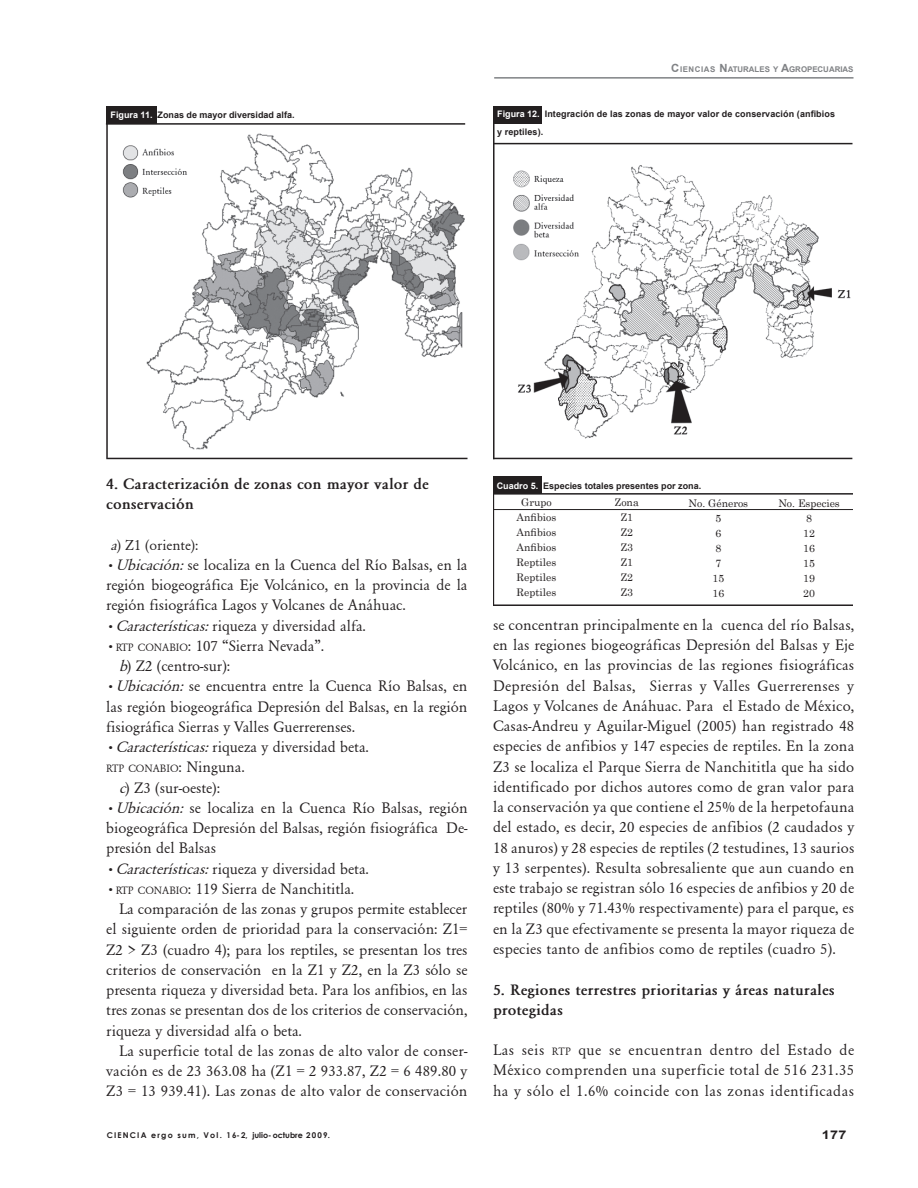
<style>
.page{position:relative;width:918px;height:1188px;background:#fff}
.page>*{position:absolute;margin:0;border:0;box-sizing:border-box;transform-origin:0 0}
.t1{font:15.75px/20.2px "Garamond";color:#231f20;text-align:justify}
.t2{font:700 15.75px/20.2px "Garamond";color:#231f20}
.t3{font:15px "Garamond";color:#231f20}
.t4{font:700 12px "Arial";color:#231f20;scale:1.2 1}
.t5{font:10.95px "Garamond";color:#231f20}
.t6{font:10.5px/15px "Century";color:#231f20;text-align:center}
.t7{font:700 9px/18px "Arial";color:#231f20}
.t8{font:700 7.95px "Century Gothic";letter-spacing:.15em;color:#231f20}
.t9{font:700 7.8px "Arial";color:#808285}
.s1{font-size:11.25px}
.s2{color:#fff}
.s3{font-style:italic}
.s4{font-size:10.95px}
.s5{font-size:15.75px}
.s6{font-style:inherit}
</style>
<div class="page">
<hr style="left:494px;top:77px;width:360px;height:2px;background:#808285">
<div style="left:493px;top:476px;width:48px;height:18px;background:#231f20"></div>
<hr style="left:493px;top:493px;width:359px;height:2px;background:#231f20">
<hr style="left:493px;top:509px;width:359px;height:1px;background:#231f20">
<hr style="left:493px;top:604px;width:359px;height:2px;background:#231f20">
<hr style="left:493px;top:477px;width:1px;height:129px;background:#231f20">
<div style="left:106px;top:106px;width:50px;height:18px;background:#231f20"></div>
<hr style="left:106px;top:123px;width:359px;height:2px;background:#231f20">
<hr style="left:106px;top:458px;width:362px;height:1px;background:#231f20">
<hr style="left:106px;top:106px;width:2px;height:352px;background:#231f20">
<img style="left:122px;top:133px;width:342px;height:317px">
<div style="left:493px;top:107px;width:49px;height:17px;background:#231f20"></div>
<hr style="left:493px;top:143px;width:360px;height:1px;background:#231f20">
<hr style="left:493px;top:458px;width:359px;height:1px;background:#231f20">
<hr style="left:493px;top:106px;width:2px;height:353px;background:#231f20">
<img style="left:513px;top:165px;width:338px;height:274px">
<p class="t9" style="left:671px;top:64px;width:184px"><span class="s1">C</span>IENC IAS <span class="s1">N</span>ATURALES Y <span class="s1">A</span>GROPECUARIAS</p>
<p class="t7" style="left:111px;top:106px;width:186px"><span class="s2">Figura 11.</span> Zonas de mayor diversidad alfa.</p>
<p class="t7" style="left:497px;top:105px;width:339px"><span class="s2">Figura 12.</span> Integración de las zonas de mayor valor de conservación (anfibios y reptiles).</p>
<p class="t2" style="left:106px;top:474px;width:324px">4. Caracterización de zonas con mayor valor de conservación</p>
<p class="t3" style="left:111px;top:537px;width:89px"><span class="s3">a</span>) Z1 (oriente):</p>
<p class="t1" style="left:106px;top:555px;width:363px">•<span class="s3">Ubicación:</span> se localiza en la Cuenca del Río Balsas, en la región biogeográfica Eje Volcánico, en la provincia de la región fisiográfica Lagos y Volcanes de Anáhuac.</p>
<p class="t1" style="left:106px;top:615px;width:261px">•<span class="s3">Características:</span> riqueza y diversidad alfa.</p>
<p class="t1" style="left:119px;top:636px;width:207px;text-indent:-13px">•<span class="s4">RTP CONABIO</span>: 107 “Sierra Nevada”. <span class="s3">b</span>) Z2 (centro-sur):</p>
<p class="t1" style="left:106px;top:676px;width:363px">•<span class="s3">Ubicación:</span> se encuentra entre la Cuenca Río Balsas, en las región biogeográfica Depresión del Balsas, en la región fisiográfica Sierras y Valles Guerrerenses.</p>
<p class="t1" style="left:106px;top:737px;width:264px">•<span class="s3">Características:</span> riqueza y diversidad beta.</p>
<p class="t5" style="left:106px;top:763px;width:140px">RTP CONABIO<span class="s5">: Ninguna.</span></p>
<p class="t1" style="left:119px;top:777px;width:103px"><span class="s3">c</span>) Z3 (sur-oeste):</p>
<p class="t1" style="left:106px;top:798px;width:363px">•<span class="s3">Ubicación:</span> se localiza en la Cuenca Río Balsas, región biogeográfica Depresión del Balsas, región fisiográfica De&shy;presión del Balsas</p>
<p class="t1" style="left:106px;top:858px;width:264px">•<span class="s3">Características:</span> riqueza y diversidad beta.</p>
<p class="t1" style="left:106px;top:879px;width:250px"><span class="s6">•</span><span class="s4">RTP CONABIO</span>: 119 Sierra de Nanchititla.</p>
<p class="t1" style="left:119px;top:899px;width:350px">La comparación de las zonas y grupos permite establecer</p>
<p class="t1" style="left:106px;top:919px;width:363px">el siguiente orden de prioridad para la conservación: Z1=</p>
<p class="t1" style="left:106px;top:939px;width:363px">Z2 &gt; Z3 (cuadro 4); para los reptiles, se presentan los tres</p>
<p class="t1" style="left:106px;top:960px;width:363px">criterios de conservación en la Z1 y Z2, en la Z3 sólo se</p>
<p class="t1" style="left:106px;top:980px;width:363px">presenta riqueza y diversidad beta. Para los anfibios, en las</p>
<p class="t1" style="left:106px;top:1000px;width:363px">tres zonas se presentan dos de los criterios de conservación,</p>
<p class="t1" style="left:106px;top:1020px;width:197px">riqueza y diversidad alfa o beta.</p>
<p class="t1" style="left:119px;top:1041px;width:350px">La superficie total de las zonas de alto valor de conser-</p>
<p class="t1" style="left:106px;top:1061px;width:363px">vación es de 23 363.08 ha (Z1 = 2 933.87, Z2 = 6 489.80 y</p>
<p class="t1" style="left:106px;top:1081px;width:363px">Z3 = 13 939.41). Las zonas de alto valor de conservación</p>
<p class="t7" style="left:497px;top:477px;width:206px"><span class="s2">Cuadro 5.</span> Especies totales presentes por zona.</p>
<p class="t6" style="left:517px;top:493px;width:41px">Grupo<br>Anfibios<br>Anfibios<br>Anfibios<br>Reptiles<br>Reptiles<br>Reptiles</p>
<p class="t6" style="left:615px;top:494px;width:25px">Zona<br>Z1<br>Z2<br>Z3<br>Z1<br>Z2<br>Z3</p>
<p class="t6" style="left:689px;top:495px;width:61px">No. Géneros<br>5<br>6<br>8<br>7<br>15<br>16</p>
<p class="t6" style="left:778px;top:495px;width:63px">No. Especies<br>8<br>12<br>16<br>15<br>19<br>20</p>
<p class="t1" style="left:493px;top:615px;width:363px">se concentran principalmente en la cuenca del río Balsas, en las regiones biogeográficas Depresión del Balsas y Eje Volcánico, en las provincias de las regiones fisiográficas Depresión del Balsas, Sierras y Valles Guerrerenses y Lagos y Volcanes de Anáhuac. Para el Estado de México, Casas-Andreu y Aguilar-Miguel (2005) han registrado 48 especies de anfibios y 147 especies de reptiles. En la zona Z3 se localiza el Parque Sierra de Nanchititla que ha sido identificado por dichos autores como de gran valor para la conservación ya que contiene el 25% de la herpetofauna del estado, es decir, 20 especies de anfibios (2 caudados y 18 anuros) y 28 especies de reptiles (2 testudines, 13 saurios y 13 serpentes). Resulta sobresaliente que aun cuando en este trabajo se registran sólo 16 especies de anfibios y 20 de reptiles (80% y 71.43% respectivamente) para el parque, es en la Z3 que efectivamente se presenta la mayor riqueza de especies tanto de anfibios como de reptiles (cuadro 5).</p>
<p class="t2" style="left:493px;top:979px;width:343px">5. Regiones terrestres prioritarias y áreas naturales protegidas</p>
<p class="t1" style="left:493px;top:1040px;width:363px">Las seis <span class="s4">RTP</span> que se encuentran dentro del Estado de México comprenden una superficie total de 516 231.35 ha y sólo el 1.6% coincide con las zonas identificadas</p>
<p class="t8" style="left:107px;top:1129px;width:225px">CIENCIA ergo sum, Vol. 16-2, julio-octubre 2009.</p>
<p class="t4" style="left:822px;top:1127px;width:22px">177</p>
</div>
